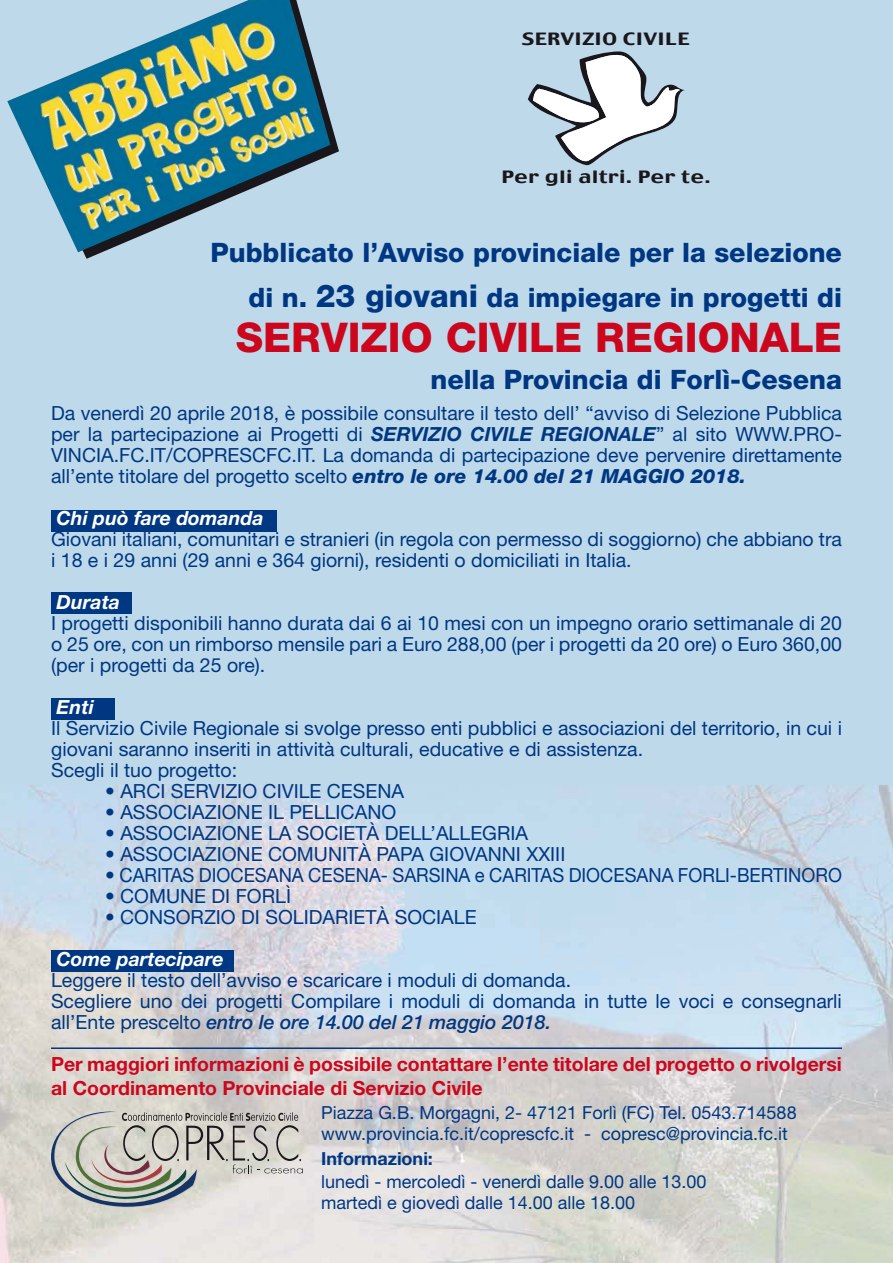
<style>
.page{position:relative;width:893px;height:1263px;background:#fff}
.page>*{position:absolute;margin:0;border:0;box-sizing:border-box;transform-origin:0 0}
.t1{font:800 40.95px "Helvetica Neue";color:#cc071d}
.t2{font:800 26.85px/45px "Helvetica Neue";color:#003782;text-align:right}
.t3{font:19.5px/21px "Helvetica Neue";color:#003782}
.t4{font:700 19.5px/24px "Helvetica Neue";color:#cc071d}
.t5{font:italic 700 19.5px "Helvetica Neue";color:#fff}
.t6{font:18px/21px "Helvetica Neue";color:#003782}
.t7{font:700 18px "Helvetica Neue";color:#003782}
.t8{font:16.95px "Charcoal";letter-spacing:.01em;color:#19171b;scale:1.28 1}
.s1{font-size:31.5px}
.s2{font-weight:700;font-style:italic}
.s3{font-weight:800;font-style:italic}
.s4{font-weight:500;font-style:italic}
</style>
<div class="page">
<img style="left:0;top:0;width:893px;height:1263px">
<div style="left:51px;top:950px;width:183px;height:22px;background:#003782"></div>
<div style="left:16px;top:0;width:323px;height:259px;background:#bed9ea"></div>
<img style="left:7px;top:0;width:323px;height:252px">
<svg style="left:528px;top:51px;width:157px;height:114px"></svg>
<div style="left:51px;top:510px;width:225px;height:21px;background:#003782"></div>
<div style="left:51px;top:593px;width:81px;height:21px;background:#003782"></div>
<div style="left:51px;top:698px;width:64px;height:21px;background:#003782"></div>
<svg style="left:51px;top:1111px;width:252px;height:96px;background:#bfbdb7"></svg>
<hr style="left:51px;top:1047px;width:791px;height:2px;background:#003782">
<p class="t8" style="left:522px;top:28px;width:132px">SERVIZIO CIVILE</p>
<p class="t8" style="left:501px;top:166px;width:165px">Per gli altri. Per te.</p>
<h2 class="t2" style="left:210px;top:232px;width:633px">Pubblicato l’Avviso provinciale per la selezione di n. <span class="s1">23 giovani</span> da impiegare in progetti di</h2>
<h1 class="t1" style="left:236px;top:322px;width:608px">SERVIZIO CIVILE REGIONALE</h1>
<h2 class="t2" style="left:430px;top:359px;width:413px">nella Provincia di Forlì-Cesena</h2>
<p class="t3" style="left:51px;top:405px;width:792px;text-align:justify">Da venerdì 20 aprile 2018, è possibile consultare il testo dell’ “avviso di Selezione Pubblica per la partecipazione ai Progetti di <span class="s2">SERVIZIO CIVILE REGIONALE</span>” al sito WWW.PRO-VINCIA.FC.IT/COPRESCFC.IT. La domanda di partecipazione deve pervenire direttamente all’ente titolare del progetto scelto <span class="s3">entro le ore 14.00 del 21 MAGGIO 2018.</span></p>
<p class="t5" style="left:56px;top:511px;width:209px">Chi può fare domanda</p>
<p class="t3" style="left:51px;top:531px;width:792px">Giovani italiani, comunitari e stranieri (in regola con permesso di soggiorno) che abbiano tra i 18 e i 29 anni (29 anni e 364 giorni), residenti o domiciliati in Italia.</p>
<p class="t5" style="left:57px;top:595px;width:65px">Durata</p>
<p class="t3" style="left:51px;top:615px;width:792px;text-align:justify">I progetti disponibili hanno durata dai 6 ai 10 mesi con un impegno orario settimanale di 20 o 25 ore, con un rimborso mensile pari a Euro 288,00 (per i progetti da 20 ore) o Euro 360,00 (per i progetti da 25 ore).</p>
<p class="t5" style="left:57px;top:700px;width:39px">Enti</p>
<p class="t3" style="left:51px;top:720px;width:792px">Il Servizio Civile Regionale si svolge presso enti pubblici e associazioni del territorio, in cui i giovani saranno inseriti in attività culturali, educative e di assistenza.<br>Scegli il tuo progetto:</p>
<p class="t3" style="left:105px;top:783px;width:301px">• ARCI SERVIZIO CIVILE CESENA</p>
<p class="t3" style="left:105px;top:804px;width:293px">• ASSOCIAZIONE IL PELLICANO</p>
<p class="t3" style="left:105px;top:825px;width:425px">• ASSOCIAZIONE LA SOCIETÀ DELL’ALLEGRIA</p>
<p class="t3" style="left:105px;top:846px;width:462px">• ASSOCIAZIONE COMUNITÀ PAPA GIOVANNI XXIII</p>
<p class="t3" style="left:105px;top:867px;width:738px">• CARITAS DIOCESANA CESENA- SARSINA e CARITAS DIOCESANA FORLI-BERTINORO</p>
<p class="t3" style="left:105px;top:888px;width:188px">• COMUNE DI FORLÌ</p>
<p class="t3" style="left:105px;top:909px;width:373px">• CONSORZIO DI SOLIDARIETÀ SOCIALE</p>
<p class="t5" style="left:56px;top:952px;width:169px">Come partecipare</p>
<p class="t3" style="left:51px;top:972px;width:792px">Leggere il testo dell’avviso e scaricare i moduli di domanda.<br>Scegliere uno dei progetti Compilare i moduli di domanda in tutte le voci e consegnarli all’Ente prescelto <span class="s4">entro le ore 14.00 del 21 maggio 2018.</span></p>
<p class="t4" style="left:51px;top:1054px;width:792px">Per maggiori informazioni è possibile contattare l’ente titolare del progetto o rivolgersi al Coordinamento Provinciale di Servizio Civile</p>
<p class="t6" style="left:321px;top:1104px;width:477px">Piazza G.B. Morgagni, 2- 47121 Forlì (FC) Tel. 0543.714588 www.provincia.fc.it/coprescfc.it - copresc@provincia.fc.it</p>
<p class="t7" style="left:321px;top:1152px;width:113px">Informazioni:</p>
<p class="t6" style="left:321px;top:1173px;width:387px">lunedì - mercoledì - venerdì dalle 9.00 alle 13.00 martedì e giovedì dalle 14.00 alle 18.00</p>
</div>
